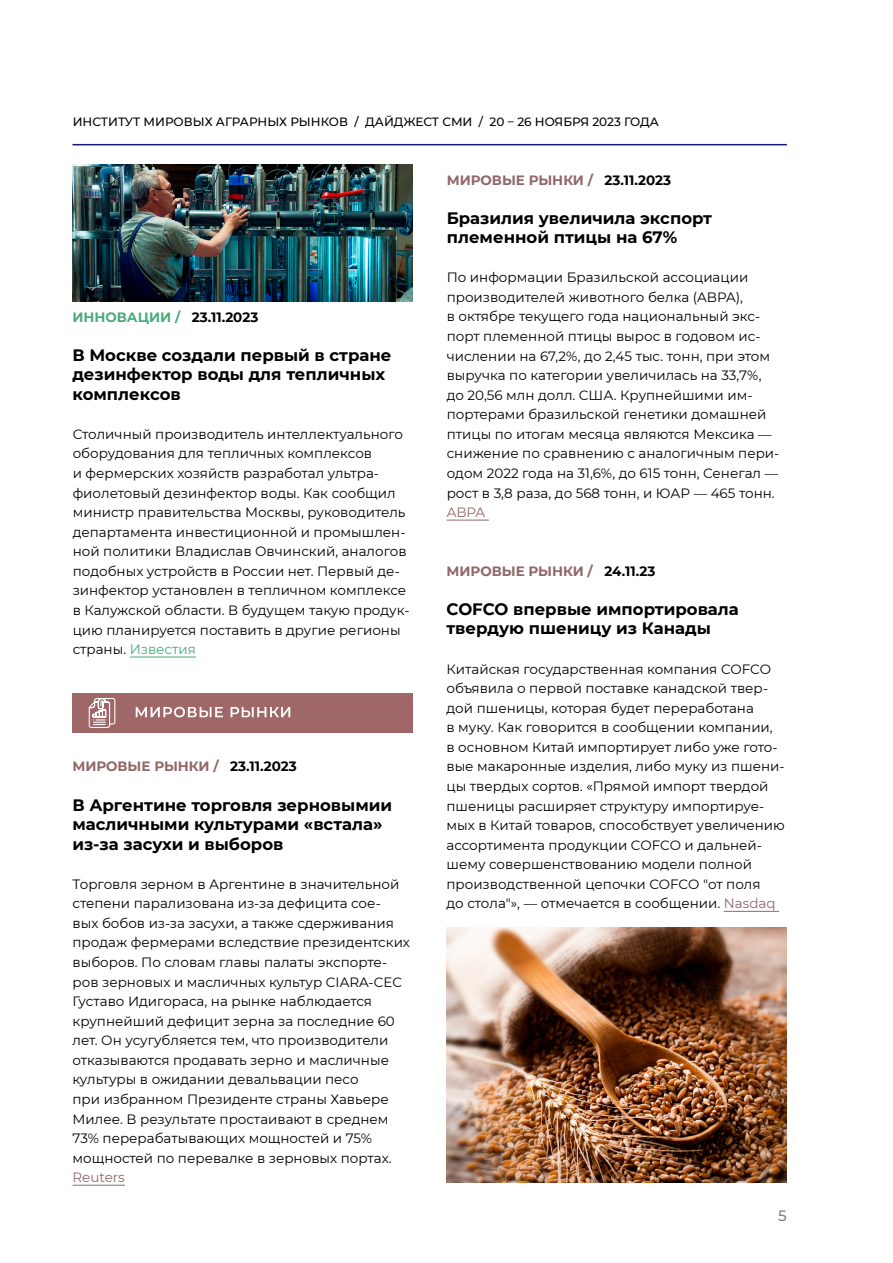
<style>
.page{position:relative;width:893px;height:1263px;background:#fff}
.page>*{position:absolute;margin:0;border:0;box-sizing:border-box;transform-origin:0 0}
.t1{font:700 16.5px/19.5px "Montserrat";color:#000}
.t2{font:500 15px "Montserrat";color:#817f7e}
.t3{font:13.5px/19.5px "Montserrat";color:#000}
.t4{font:700 13.5px "Montserrat";color:#916768}
.t5{font:700 13.5px "Montserrat";color:#000}
.t6{font:13.5px "Montserrat";color:#916768}
.t7{font:500 12px "Montserrat";color:#000}
.s1{color:#4baa7c}
.s2{color:#4bab7d}
.s3{color:#000}
.s4{color:#916768}
</style>
<div class="page">
<hr style="left:72px;top:144px;width:715px;height:1px;background:#131a7d">
<hr style="left:724px;top:911px;width:55px;height:1px;background:#916768">
<img style="left:73px;top:165px;width:340px;height:137px">
<hr style="left:447px;top:520px;width:42px;height:1px;background:#916768">
<img style="left:447px;top:928px;width:340px;height:254px">
<hr style="left:73px;top:1185px;width:52px;height:1px;background:#916768">
<div style="left:72px;top:693px;width:340px;height:40px;background:#a06768"></div>
<svg style="left:136px;top:707px;width:87px;height:10px"></svg>
<svg style="left:231px;top:707px;width:59px;height:10px"></svg>
<svg style="left:88px;top:698px;width:28px;height:30px"></svg>
<hr style="left:130px;top:657px;width:66px;height:1px;background:#4baa7c">
<p class="t7" style="left:73px;top:113px;width:588px">ИНСТИТУТ МИРОВЫХ АГРАРНЫХ РЫНКОВ / ДАЙДЖЕСТ СМИ / 20 – 26 НОЯБРЯ 2023 ГОДА</p>
<p class="t5" style="left:72px;top:307px;width:187px"><span class="s1">ИН</span><span class="s2">НОВАЦ</span><span class="s1">ИИ /</span> 23.11.2023</p>
<p class="t1" style="left:72px;top:344px;width:321px">В Москве создали первый в стране дезинфектор воды для тепличных комплексов</p>
<p class="t3" style="left:73px;top:424px;width:338px">Столичный производитель интеллектуального оборудования для тепличных комплексов<br>и фермерских хозяйств разработал ультра&shy;фиолетовый дезинфектор воды. Как сообщил министр правительства Москвы, руководитель департамента инвестиционной и промышлен&shy;ной политики Владислав Овчинский, аналогов подобных устройств в России нет. Первый де&shy;зинфектор установлен в тепличном комплексе в Калужской области. В будущем такую продук&shy;цию планируется поставить в другие регионы страны. <span class="s1">Известия</span></p>
<p class="t4" style="left:72px;top:757px;width:226px">МИРОВЫЕ РЫНКИ / <span class="s3">23.11.2023</span></p>
<p class="t1" style="left:72px;top:794px;width:321px">В Аргентине торговля зерновымии масличными культурами «встала» из-за засухи и выборов</p>
<p class="t3" style="left:73px;top:874px;width:339px">Торговля зерном в Аргентине в значительной степени парализована из-за дефицита сое&shy;вых бобов из-за засухи, а также сдерживания продаж фермерами вследствие президентских выборов. По словам главы палаты экспорте&shy;ров зерновых и масличных культур CIARA-CEC Густаво Идигораса, на рынке наблюдается крупней ший дефицит зерна за последние 60 лет. Он усугубляется тем, что производители отказываются продавать зерно и масличные культуры в ожидании девальвации песо<br>при избранном Президенте страны Хавьере Милее. В результате простаивают в среднем 73% перерабатывающих мощностей и 75% мощностей по перевалке в зерновых портах.</p>
<p class="t6" style="left:73px;top:1168px;width:54px">Reuters</p>
<p class="t4" style="left:447px;top:170px;width:226px">МИРОВЫЕ РЫНКИ / <span class="s3">23.11.2023</span></p>
<p class="t1" style="left:447px;top:207px;width:267px">Бразилия увеличила экспорт племенной птицы на 67%</p>
<p class="t3" style="left:447px;top:267px;width:334px">По информации Бразильской ассоциации производителей животного белка (ABPA),<br>в октябре текущего года национальный экс&shy;порт племенной птицы вырос в годовом ис&shy;числении на 67,2%, до 2,45 тыс. тонн, при этом выручка по категории увеличилась на 33,7%, до 20,56 млн долл. США. Крупней шими им&shy;портерами бразильской генетики домашней птицы по итогам месяца являются Мексика — снижение по сравнению с аналогичным пери&shy;одом 2022 года на 31,6%, до 615 тонн, Сенегал — рост в 3,8 раза, до 568 тонн, и ЮАР — 465 тонн.</p>
<p class="t6" style="left:447px;top:503px;width:40px">ABPA</p>
<p class="t4" style="left:446px;top:561px;width:210px">МИРОВЫЕ РЫНКИ / <span class="s3">24.11.23</span></p>
<p class="t1" style="left:446px;top:598px;width:294px">COFCO впервые импортировала твердую пшеницу из Канады</p>
<p class="t3" style="left:446px;top:658px;width:340px">Китай ская государственная компания COFCO объявила о первой поставке канадской твер&shy;дой пшеницы, которая будет переработана<br>в муку. Как говорится в сообщении компании,<br>в основном Китай импортирует либо уже гото&shy;вые макаронные изделия, либо муку из пшени&shy;цы твердых сортов. «Прямой импорт твердой пшеницы расширяет структуру импортируе&shy;мых в Китай товаров, способствует увеличению ассортимента продукции COFCO и дальней - шему совершенствованию модели полной производственной цепочки COFCO "от поля<br>до стола"», — отмечается в сообщении. <span class="s4">Nasdaq</span></p>
<p class="t2" style="left:778px;top:1205px;width:10px">5</p>
</div>
